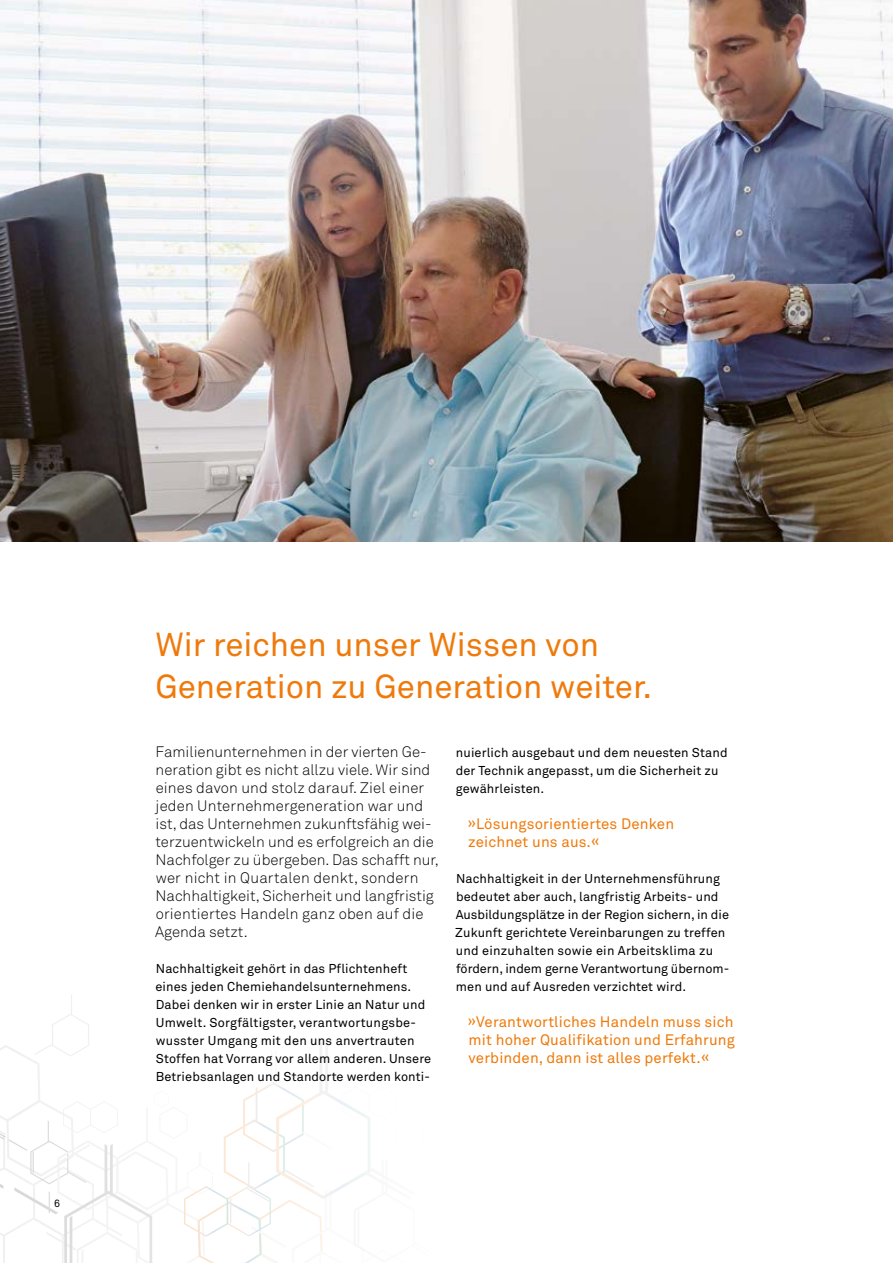
<style>
.page{position:relative;width:893px;height:1263px;background:#fff}
.page>*{position:absolute;margin:0;border:0;box-sizing:border-box;transform-origin:0 0}
.t1{font:33px/42px "Akkurat Std";color:#ef7a0b}
.t2{font:300 15px/18px "Akkurat Std";color:#000}
.t3{font:15px/18px "Akkurat Std";letter-spacing:.01em;color:#ef7a0b}
.t4{font:12.75px/18px "Akkurat Std";letter-spacing:.01em;color:#000}
.t5{font:10.5px "Akkurat Std";color:#000}
</style>
<div class="page">
<svg style="left:0;top:994px;width:370px;height:269px"></svg>
<img style="left:0;top:0;width:893px;height:541px">
<p class="t5" style="left:54px;top:1198px;width:7px">6</p>
<h1 class="t1" style="left:155px;top:624px;width:498px">Wir reichen unser Wissen von<br>Generation zu Generation weiter.</h1>
<p class="t2" style="left:155px;top:743px;width:285px">Familienunternehmen in der vierten Ge&shy;neration gibt es nicht allzu viele. Wir sind eines davon und stolz darauf. Ziel einer jeden Unternehmergeneration war und ist, das Unternehmen zukunftsfähig wei&shy;terzuentwickeln und es erfolgreich an die Nachfolger zu übergeben. Das schafft nur, wer nicht in Quartalen denkt, sondern Nachhaltigkeit, Sicherheit und langfristig orientiertes Handeln ganz oben auf die Agenda setzt.</p>
<p class="t4" style="left:155px;top:960px;width:277px">Nachhaltigkeit gehört in das Pflichtenheft eines jeden Chemiehandelsunternehmens.<br>Dabei denken wir in erster Linie an Natur und Umwelt. Sorgfältigster, verantwortungsbe&shy;wusster Umgang mit den uns anvertrauten Stoffen hat Vorrang vor allem anderen. Unsere Betriebsanlagen und Standorte werden konti-</p>
<p class="t4" style="left:456px;top:744px;width:273px">nuierlich ausgebaut und dem neuesten Stand der Technik angepasst, um die Sicherheit zu gewährleisten.</p>
<p class="t3" style="left:468px;top:815px;width:208px">»Lösungsorientiertes Denken zeichnet uns aus.«</p>
<p class="t4" style="left:455px;top:870px;width:276px">Nachhaltigkeit in der Unternehmensführung bedeutet aber auch, langfristig Arbeits- und Ausbildungsplätze in der Region sichern, in die Zukunft gerichtete Vereinbarungen zu treffen und einzuhalten sowie ein Arbeitsklima zu fördern, indem gerne Verantwortung übernom&shy;men und auf Ausreden verzichtet wird.</p>
<p class="t3" style="left:468px;top:1013px;width:269px;text-align:justify">»Verantwortliches Handeln muss sich mit hoher Qualifikation und Erfahrung verbinden, dann ist alles perfekt.«</p>
</div>
